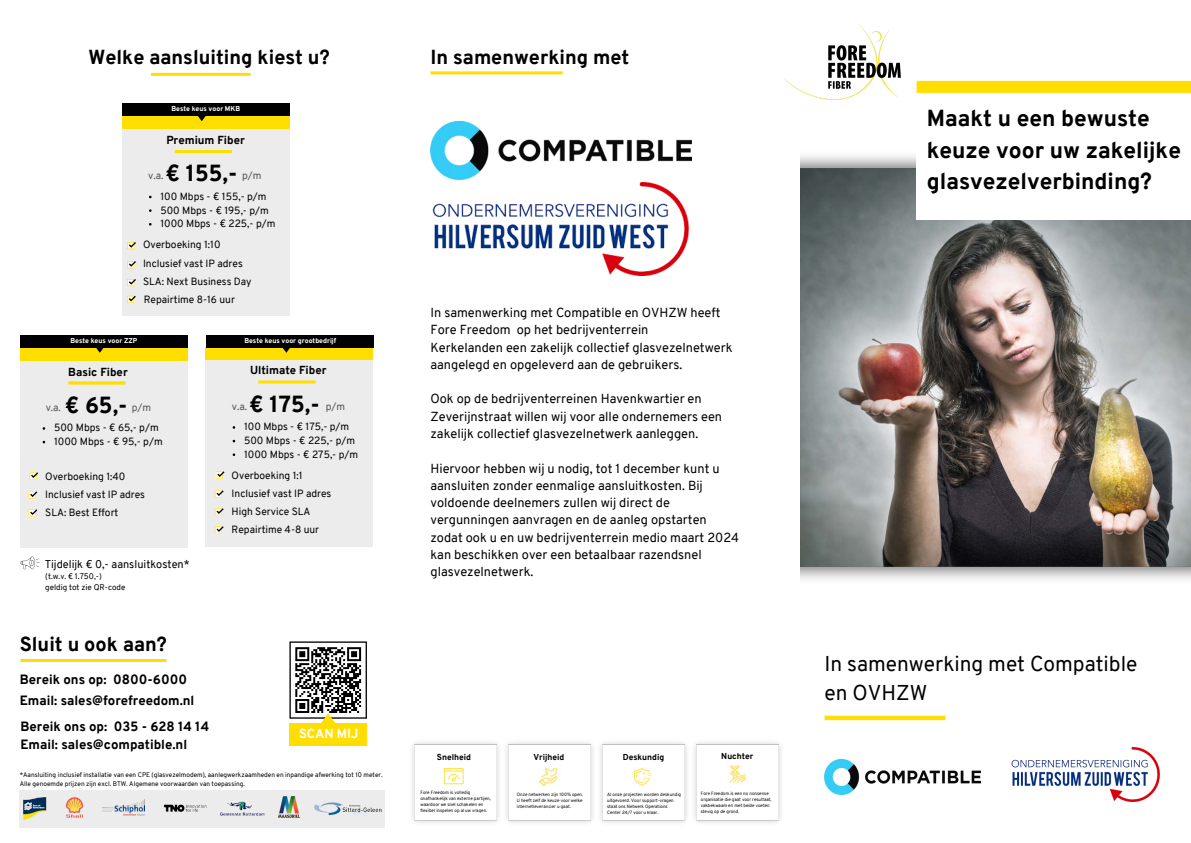
<style>
.page{position:relative;width:1191px;height:843px;background:#fff}
.page>*{position:absolute;margin:0;border:0;box-sizing:border-box;transform-origin:0 0}
.t1{font:800 22.7px "Overpass";color:#000}
.t2{font:800 22.6px/31.4px "Overpass";color:#000}
.t3{font:20.9px/29.2px "Overpass";color:#000}
.t4{font:800 19.8px "Overpass";color:#000}
.t5{font:800 13.1px "Overpass";color:#000}
.t6{font:12.8px/17.2px "Overpass";color:#000}
.t7{font:800 12.8px "Overpass";color:#fff}
.t8{font:800 11.4px "Overpass";color:#000}
.t9{font:11px "Overpass";color:#000}
.t10{font:10.2px "Overpass";color:#000}
.t11{font:10.2px "Overpass";color:#545454}
.t12{font:800 8.4px "Overpass";color:#000}
.t13{font:8px "Overpass";color:#000}
.t14{font:800 6.9px "Overpass";color:#fff}
.t15{font:6.5px "Overpass";color:#000}
.t16{font:4.5px/6.1px "Overpass";color:#000}
</style>
<div class="page">
<hr style="left:20px;top:658px;width:146px;height:3px;background:#ffde00">
<div style="left:20px;top:789px;width:365px;height:38px;background:#ececec"></div>
<img style="left:65px;top:797px;width:19px;height:21px">
<img style="left:278px;top:796px;width:21px;height:20px">
<img style="left:314px;top:802px;width:68px;height:14px">
<img style="left:220px;top:801px;width:45px;height:15px">
<img style="left:164px;top:804px;width:43px;height:8px">
<img style="left:102px;top:799px;width:43px;height:16px">
<img style="left:23px;top:797px;width:24px;height:23px">
<hr style="left:430px;top:71px;width:132px;height:3px;background:#ffde00">
<hr style="left:151px;top:73px;width:99px;height:3px;background:#ffde00">
<div style="left:20px;top:360px;width:168px;height:187px;background:#ececec"></div>
<div style="left:20px;top:348px;width:167px;height:12px;background:#ffde00"></div>
<svg style="left:28px;top:491px;width:9px;height:7px"></svg>
<svg style="left:28px;top:509px;width:9px;height:7px"></svg>
<svg style="left:29px;top:472px;width:9px;height:7px"></svg>
<hr style="left:68px;top:381px;width:58px;height:3px;background:#ffde00">
<div style="left:122px;top:129px;width:167px;height:187px;background:#ececec"></div>
<svg style="left:127px;top:261px;width:9px;height:7px"></svg>
<svg style="left:127px;top:279px;width:9px;height:7px"></svg>
<svg style="left:127px;top:242px;width:9px;height:7px"></svg>
<div style="left:122px;top:117px;width:167px;height:12px;background:#ffde00"></div>
<hr style="left:175px;top:150px;width:57px;height:3px;background:#ffde00">
<div style="left:122px;top:103px;width:167px;height:13px;background:#000"></div>
<svg style="left:195px;top:116px;width:13px;height:5px"></svg>
<div style="left:206px;top:359px;width:167px;height:187px;background:#ececec"></div>
<div style="left:206px;top:347px;width:167px;height:12px;background:#ffde00"></div>
<svg style="left:215px;top:490px;width:9px;height:7px"></svg>
<svg style="left:215px;top:508px;width:9px;height:7px"></svg>
<hr style="left:258px;top:380px;width:57px;height:3px;background:#ffde00">
<svg style="left:216px;top:471px;width:8px;height:7px"></svg>
<svg style="left:127px;top:296px;width:9px;height:7px"></svg>
<svg style="left:215px;top:526px;width:9px;height:7px"></svg>
<div style="left:207px;top:335px;width:167px;height:12px;background:#000"></div>
<svg style="left:280px;top:347px;width:12px;height:5px"></svg>
<div style="left:20px;top:335px;width:167px;height:12px;background:#000"></div>
<svg style="left:94px;top:347px;width:12px;height:5px"></svg>
<img style="left:430px;top:121px;width:261px;height:58px">
<div style="left:289px;top:723px;width:78px;height:22px;background:#ffde00"></div>
<img style="left:783px;top:23px;width:118px;height:77px">
<img style="left:800px;top:156px;width:390px;height:423px">
<div style="left:916px;top:93px;width:274px;height:127px;background:#fff"></div>
<div style="left:916px;top:81px;width:274px;height:12px;background:#ffde00"></div>
<div style="left:824px;top:715px;width:121px;height:5px;background:#ffde00"></div>
<img style="left:433px;top:183px;width:255px;height:93px">
<img style="left:412px;top:742px;width:369px;height:81px">
<img style="left:442px;top:765px;width:24px;height:21px">
<img style="left:537px;top:765px;width:24px;height:21px">
<img style="left:630px;top:765px;width:24px;height:21px">
<img style="left:725px;top:764px;width:24px;height:21px">
<svg style="left:20px;top:556px;width:20px;height:13px"></svg>
<img style="left:824px;top:759px;width:156px;height:35px">
<img style="left:1011px;top:747px;width:148px;height:54px">
<svg style="left:289px;top:641px;width:78px;height:82px"></svg>
<p class="t4" style="left:89px;top:49px;width:242px">Welke aansluiting kiest u?</p>
<p class="t4" style="left:430px;top:49px;width:200px">In samenwerking met</p>
<p class="t14" style="left:171px;top:106px;width:70px">Beste keus voor MKB</p>
<p class="t8" style="left:166px;top:135px;width:80px">Premium Fiber</p>
<p class="t11" style="left:148px;top:171px;width:17px">v.a.</p>
<p class="t1" style="left:165px;top:164px;width:73px">€ 155,-</p>
<p class="t11" style="left:242px;top:171px;width:21px">p/m</p>
<p class="t10" style="left:160px;top:192px;width:108px">100 Mbps - € 155,- p/m</p>
<p class="t10" style="left:160px;top:206px;width:110px">500 Mbps - € 195,- p/m</p>
<p class="t10" style="left:160px;top:219px;width:117px">1000 Mbps - € 225,- p/m</p>
<p class="t10" style="left:143px;top:259px;width:101px">Inclusief vast IP adres</p>
<p class="t10" style="left:143px;top:277px;width:110px">SLA: Next Business Day</p>
<p class="t10" style="left:143px;top:240px;width:79px">Overboeking 1:10</p>
<p class="t10" style="left:144px;top:295px;width:93px">Repairtime 8-16 uur</p>
<p class="t14" style="left:70px;top:338px;width:68px">Beste keus voor ZZP</p>
<p class="t14" style="left:244px;top:338px;width:93px">Beste keus voor grootbedrijf</p>
<p class="t8" style="left:68px;top:367px;width:61px">Basic Fiber</p>
<p class="t11" style="left:46px;top:403px;width:17px">v.a.</p>
<p class="t1" style="left:65px;top:396px;width:64px">€ 65,-</p>
<p class="t11" style="left:132px;top:403px;width:21px">p/m</p>
<p class="t10" style="left:54px;top:423px;width:106px">500 Mbps - € 65,- p/m</p>
<p class="t10" style="left:54px;top:437px;width:110px">1000 Mbps - € 95,- p/m</p>
<p class="t10" style="left:45px;top:472px;width:82px">Overboeking 1:40</p>
<p class="t10" style="left:45px;top:490px;width:101px">Inclusief vast IP adres</p>
<p class="t10" style="left:45px;top:508px;width:75px">SLA: Best Effort</p>
<p class="t9" style="left:45px;top:560px;width:146px">Tijdelijk € 0,- aansluitkosten*</p>
<p class="t13" style="left:45px;top:573px;width:58px">(t.w.v. € 1.750,-)</p>
<p class="t13" style="left:45px;top:583px;width:82px">geldig tot zie QR-code</p>
<p class="t4" style="left:20px;top:636px;width:149px">Sluit u ook aan?</p>
<p class="t5" style="left:20px;top:673px;width:169px">Bereik ons op: 0800-6000</p>
<p class="t5" style="left:20px;top:694px;width:176px">Email: sales@forefreedom.nl</p>
<p class="t8" style="left:250px;top:366px;width:78px">Ultimate Fiber</p>
<p class="t11" style="left:232px;top:402px;width:17px">v.a.</p>
<p class="t1" style="left:249px;top:394px;width:72px">€ 175,-</p>
<p class="t11" style="left:326px;top:402px;width:21px">p/m</p>
<p class="t10" style="left:244px;top:422px;width:107px">100 Mbps - € 175,- p/m</p>
<p class="t10" style="left:244px;top:436px;width:113px">500 Mbps - € 225,- p/m</p>
<p class="t10" style="left:244px;top:450px;width:116px">1000 Mbps - € 275,- p/m</p>
<p class="t10" style="left:232px;top:489px;width:101px">Inclusief vast IP adres</p>
<p class="t10" style="left:232px;top:507px;width:80px">High Service SLA</p>
<p class="t10" style="left:232px;top:471px;width:72px">Overboeking 1:1</p>
<p class="t10" style="left:231px;top:525px;width:89px">Repairtime 4-8 uur</p>
<p class="t5" style="left:20px;top:720px;width:190px">Bereik ons op: 035 - 628 14 14</p>
<p class="t5" style="left:20px;top:739px;width:168px">Email: sales@compatible.nl</p>
<p class="t7" style="left:299px;top:728px;width:61px">SCAN MIJ</p>
<p class="t15" style="left:20px;top:772px;width:364px">*Aansluiting inclusief installatie van een CPE (glasvezelmodem), aanlegwerkzaamheden en inpandige afwerking tot 10 meter.</p>
<p class="t15" style="left:20px;top:780px;width:226px">Alle genoemde prijzen zijn excl. BTW. Algemene voorwaarden van toepassing.</p>
<p class="t6" style="left:430px;top:305px;width:291px">In samenwerking met Compatible en OVHZW heeft<br>Fore Freedom op het bedrijventerrein</p>
<p class="t6" style="left:430px;top:340px;width:303px">Kerkelanden een zakelijk collectief glasvezelnetwerk aangelegd en opgeleverd aan de gebruikers.</p>
<p class="t6" style="left:430px;top:391px;width:293px">Ook op de bedrijventerreinen Havenkwartier en<br>Zeverijnstraat willen wij voor alle ondernemers een zakelijk collectief glasvezelnetwerk aanleggen.</p>
<p class="t6" style="left:430px;top:460px;width:310px">Hiervoor hebben wij u nodig, tot 1 december kunt u aansluiten zonder eenmalige aansluitkosten. Bij voldoende deelnemers zullen wij direct de vergunningen aanvragen en de aanleg opstarten zodat ook u en uw bedrijventerrein medio maart 2024 kan beschikken over een betaalbaar razendsnel glasvezelnetwerk.</p>
<p class="t12" style="left:437px;top:753px;width:36px">Snelheid</p>
<p class="t16" style="left:420px;top:789px;width:72px">Fore Freedom is volledig onafhankelijk van externe partijen, waardoor we snel schakelen en flexibel inspelen op al uw vragen.</p>
<p class="t12" style="left:533px;top:753px;width:32px">Vrijheid</p>
<p class="t16" style="left:517px;top:791px;width:68px;text-align:justify">Onze netwerken zijn 100% open.<br>U heeft zelf de keuze voor welke internetleverancier u gaat.</p>
<p class="t12" style="left:622px;top:753px;width:43px">Deskundig</p>
<p class="t16" style="left:607px;top:791px;width:75px">Al onze projecten worden deskundig uitgevoerd. Voor support-vragen staat ons Netwerk Operations<br>Center 24/7 voor u klaar.</p>
<p class="t12" style="left:721px;top:752px;width:34px">Nuchter</p>
<p class="t16" style="left:700px;top:790px;width:72px">Fore Freedom is een no nonsense organisatie die gaat voor resultaat, vakbekwaam en met beide voeten stevig op de grond.</p>
<p class="t2" style="left:926px;top:105px;width:256px">Maakt u een bewuste keuze voor uw zakelijke glasvezelverbinding?</p>
<p class="t3" style="left:824px;top:651px;width:314px">In samenwerking met Compatible en OVHZW</p>
</div>
